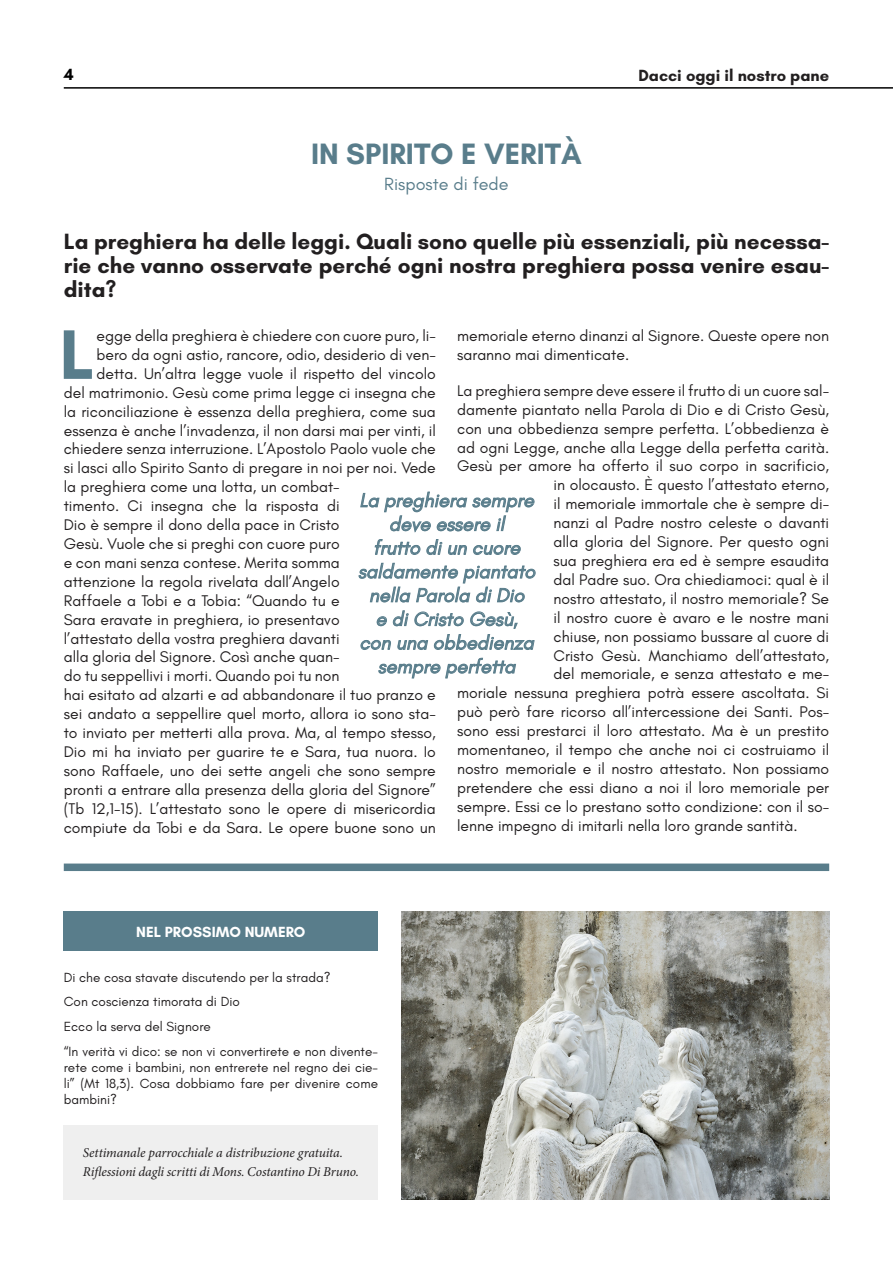
<style>
.page{position:relative;width:893px;height:1263px;background:#fff}
.page>*{position:absolute;margin:0;border:0;box-sizing:border-box;transform-origin:0 0}
.t1{font:700 71.4px "Glacial Indifference";color:#597d8b}
.t2{font:700 30px "Glacial Indifference";color:#597d8b}
.t3{font:700 22.5px/24px "Glacial Indifference";color:#221f20;text-align:justify}
.t4{font:italic 19.8px/23.7px "Glacial Indifference";color:#597d8b;text-align:center}
.t5{font:18px "Glacial Indifference";color:#597d8b}
.t6{font:700 16.5px "Glacial Indifference";color:#221f20}
.t7{font:700 16.5px "Glacial Indifference";color:#000}
.t8{font:15.75px/18.9px "Glacial Indifference";color:#221f20}
.t9{font:700 15px "Glacial Indifference";color:#fff}
.t10{font:13.5px/24.8px "Glacial Indifference";color:#221f20}
.t11{font:italic 13.5px/19.2px "Minion Pro";letter-spacing:-.01em;color:#221f20}
</style>
<div class="page">
<hr style="left:64px;top:87px;width:829px;height:2px;background:#000">
<div style="left:64px;top:1125px;width:314px;height:74px;background:#efefef"></div>
<div style="left:64px;top:863px;width:765px;height:8px;background:#597d8b"></div>
<div style="left:64px;top:911px;width:314px;height:39px;background:#597d8b"></div>
<img style="left:401px;top:911px;width:428px;height:288px">
<svg style="left:358px;top:491px;width:178px;height:188px"></svg>
<p class="t7" style="left:64px;top:65px;width:11px">4</p>
<h2 class="t2" style="left:311px;top:135px;width:272px">IN SPIRITO E VERITÀ</h2>
<p class="t5" style="left:384px;top:173px;width:126px">Risposte di fede</p>
<p class="t6" style="left:638px;top:65px;width:192px">Dacci oggi il nostro pane</p>
<h3 class="t3" style="left:64px;top:229px;width:767px">La preghiera ha delle leggi. Quali sono quelle più essenziali, più necessa&shy;rie che vanno osservate perché ogni nostra preghiera possa venire esau&shy;dita?</h3>
<h1 class="t1" style="left:59px;top:310px;width:36px">L</h1>
<p class="t8" style="left:97px;top:327px;width:341px">egge della preghiera è chiedere con cuore puro, li-</p>
<p class="t8" style="left:457px;top:327px;width:374px">memoriale eterno dinanzi al Signore. Queste opere non saranno mai dimenticate.</p>
<p class="t8" style="left:457px;top:381px;width:374px">La preghiera sempre deve essere il frutto di un cuore sal-</p>
<p class="t8" style="left:457px;top:400px;width:374px">damente piantato nella Parola di Dio e di Cristo Gesù,</p>
<p class="t8" style="left:457px;top:419px;width:374px">con una obbedienza sempre perfetta. L’obbedienza è</p>
<p class="t8" style="left:457px;top:438px;width:374px">ad ogni Legge, anche alla Legge della perfetta carità.</p>
<p class="t8" style="left:457px;top:457px;width:374px">Gesù per amore ha offerto il suo corpo in sacrificio,</p>
<p class="t8" style="left:553px;top:476px;width:277px">in olocausto. È questo l’attestato eterno,</p>
<p class="t8" style="left:553px;top:495px;width:277px">il memoriale immortale che è sempre di-</p>
<p class="t8" style="left:553px;top:514px;width:277px">nanzi al Padre nostro celeste o davanti</p>
<p class="t8" style="left:553px;top:533px;width:277px">alla gloria del Signore. Per questo ogni</p>
<p class="t8" style="left:553px;top:551px;width:277px">sua preghiera era ed è sempre esaudita</p>
<p class="t8" style="left:553px;top:570px;width:277px">dal Padre suo. Ora chiediamoci: qual è il</p>
<p class="t8" style="left:553px;top:589px;width:277px">nostro attestato, il nostro memoriale? Se</p>
<p class="t8" style="left:553px;top:608px;width:277px">il nostro cuore è avaro e le nostre mani</p>
<p class="t8" style="left:553px;top:627px;width:277px">chiuse, non possiamo bussare al cuore di</p>
<p class="t8" style="left:553px;top:646px;width:277px">Cristo Gesù. Manchiamo dell’attestato,</p>
<p class="t8" style="left:553px;top:665px;width:277px">del memoriale, e senza attestato e me-</p>
<p class="t8" style="left:457px;top:684px;width:374px">moriale nessuna preghiera potrà essere ascoltata. Si</p>
<p class="t8" style="left:457px;top:703px;width:374px">può però fare ricorso all’intercessione dei Santi. Pos-</p>
<p class="t8" style="left:457px;top:722px;width:374px">sono essi prestarci il loro attestato. Ma è un prestito</p>
<p class="t8" style="left:457px;top:740px;width:374px">momentaneo, il tempo che anche noi ci costruiamo il</p>
<p class="t8" style="left:457px;top:759px;width:374px">nostro memoriale e il nostro attestato. Non possiamo</p>
<p class="t8" style="left:457px;top:778px;width:374px">pretendere che essi diano a noi il loro memoriale per</p>
<p class="t8" style="left:457px;top:797px;width:374px">sempre. Essi ce lo prestano sotto condizione: con il so-</p>
<p class="t8" style="left:457px;top:816px;width:342px">lenne impegno di imitarli nella loro grande santità.</p>
<p class="t8" style="left:97px;top:345px;width:341px">bero da ogni astio, rancore, odio, desiderio di ven-</p>
<p class="t8" style="left:97px;top:364px;width:341px">detta. Un’altra legge vuole il rispetto del vincolo</p>
<p class="t8" style="left:64px;top:383px;width:374px">del matrimonio. Gesù come prima legge ci insegna che</p>
<p class="t8" style="left:64px;top:402px;width:374px">la riconciliazione è essenza della preghiera, come sua</p>
<p class="t8" style="left:64px;top:421px;width:373px">essenza è anche l’invadenza, il non darsi mai per vinti, il</p>
<p class="t8" style="left:64px;top:440px;width:374px">chiedere senza interruzione. L’Apostolo Paolo vuole che</p>
<p class="t8" style="left:64px;top:459px;width:374px">si lasci allo Spirito Santo di pregare in noi per noi. Vede</p>
<p class="t8" style="left:64px;top:478px;width:277px">la preghiera come una lotta, un combat-</p>
<p class="t8" style="left:64px;top:497px;width:277px">timento. Ci insegna che la risposta di</p>
<p class="t8" style="left:64px;top:516px;width:277px">Dio è sempre il dono della pace in Cristo</p>
<p class="t8" style="left:64px;top:534px;width:277px">Gesù. Vuole che si preghi con cuore puro</p>
<p class="t8" style="left:64px;top:553px;width:277px">e con mani senza contese. Merita somma</p>
<p class="t8" style="left:64px;top:572px;width:277px">attenzione la regola rivelata dall’Angelo</p>
<p class="t8" style="left:64px;top:591px;width:277px">Raffaele a Tobi e a Tobia: “Quando tu e</p>
<p class="t8" style="left:64px;top:610px;width:277px">Sara eravate in preghiera, io presentavo</p>
<p class="t8" style="left:64px;top:629px;width:277px">l’attestato della vostra preghiera davanti</p>
<p class="t8" style="left:64px;top:648px;width:277px">alla gloria del Signore. Così anche quan-</p>
<p class="t8" style="left:64px;top:667px;width:277px">do tu seppellivi i morti. Quando poi tu non</p>
<p class="t8" style="left:64px;top:686px;width:374px">hai esitato ad alzarti e ad abbandonare il tuo pranzo e</p>
<p class="t8" style="left:64px;top:705px;width:374px">sei andato a seppellire quel morto, allora io sono sta-</p>
<p class="t8" style="left:64px;top:723px;width:373px">to inviato per metterti alla prova. Ma, al tempo stesso,</p>
<p class="t8" style="left:64px;top:742px;width:374px">Dio mi ha inviato per guarire te e Sara, tua nuora. Io</p>
<p class="t8" style="left:64px;top:761px;width:374px">sono Raffaele, uno dei sette angeli che sono sempre</p>
<p class="t8" style="left:64px;top:780px;width:374px">pronti a entrare alla presenza della gloria del Signore”</p>
<p class="t8" style="left:64px;top:799px;width:374px">(Tb 12,1-15). L’attestato sono le opere di misericordia</p>
<p class="t8" style="left:64px;top:818px;width:374px">compiute da Tobi e da Sara. Le opere buone sono un</p>
<p class="t4" style="left:358px;top:489px;width:179px">La preghiera sempre deve essere il<br>frutto di un cuore saldamente piantato nella Parola di Dio<br>e di Cristo Gesù, con una obbedienza sempre perfetta</p>
<p class="t9" style="left:136px;top:922px;width:171px">NEL PROSSIMO NUMERO</p>
<p class="t10" style="left:64px;top:965px;width:316px">Di che cosa stavate discutendo per la strada?<br>Con coscienza timorata di Dio<br>Ecco la serva del Signore<br>“In verità vi dico: se non vi convertirete e non divente-</p>
<p class="t10" style="left:64px;top:1060px;width:316px;line-height:16.2px;text-align:justify">rete come i bambini, non entrerete nel regno dei cie&shy;li” (Mt 18,3). Cosa dobbiamo fare per divenire come bambini?</p>
<p class="t11" style="left:83px;top:1143px;width:277px">Settimanale parrocchiale a distribuzione gratuita.<br>Riflessioni dagli scritti di Mons. Costantino Di Bruno.</p>
</div>
